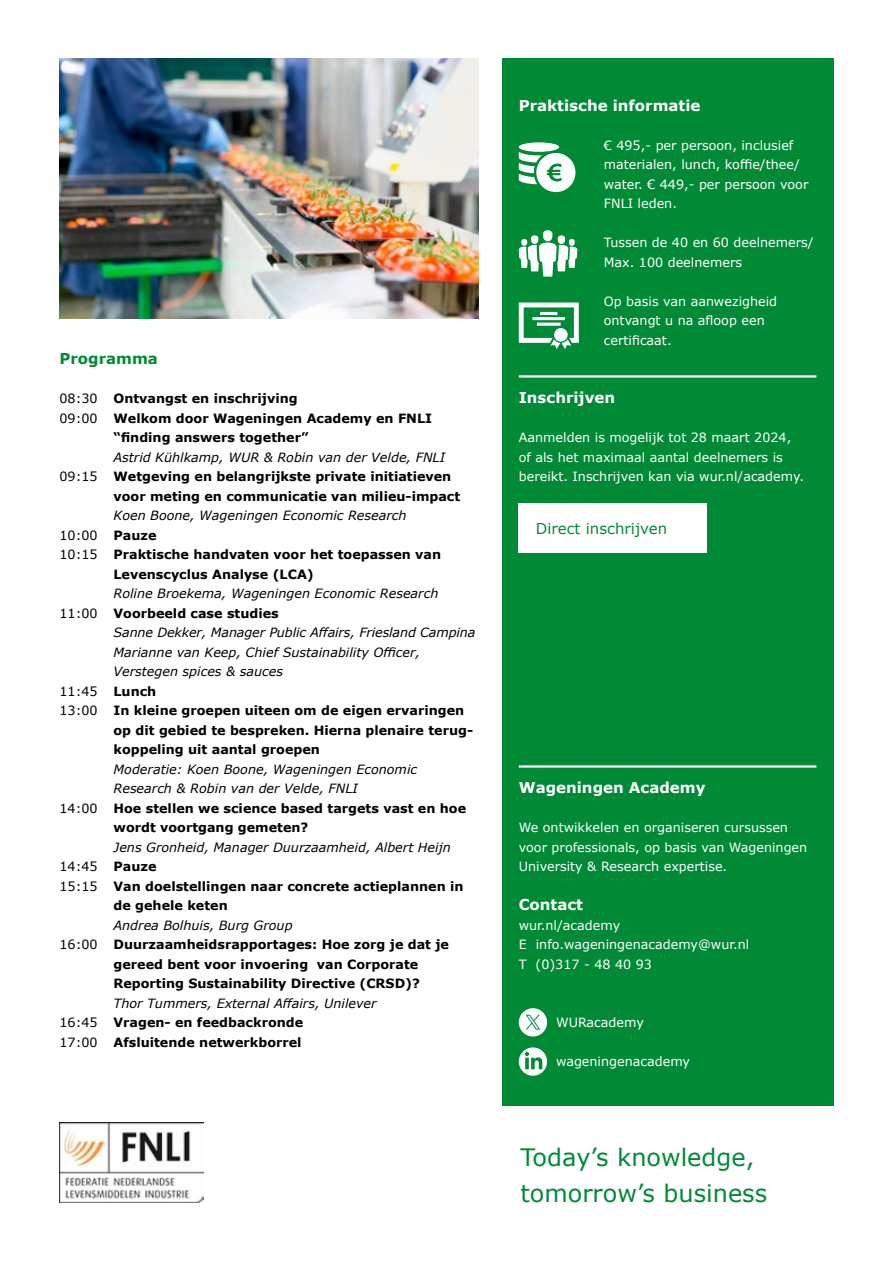
<style>
.page{position:relative;width:893px;height:1263px;background:#fff}
.page>*{position:absolute;margin:0;border:0;box-sizing:border-box;transform-origin:0 0}
.t1{font:24px/36px "Verdana";color:#008a36}
.H1_Kop_paragraaf{font:700 15px "Verdana";color:#fff}
.t2{font:15px "Verdana";color:#008a36}
.H1_kop_lijn{font:700 15px "Verdana";color:#fff}
.H1_Kop_paragraaf-2{font:700 15px "Verdana";color:#008a36}
.Platte_tekst{font:700 12.75px/19.5px "Verdana";color:#000}
.Platte_tekst-2{font:12.75px/19.5px "Verdana";color:#fff}
.Platte_tekst-3{font:italic 12.75px/19.5px "Verdana";color:#000}
.Platte_tekst-4{font:12.75px "Verdana";color:#000}
.s1{font-weight:400}
.s2{font-weight:700}
.s3{font-weight:400;font-style:italic}
</style>
<div class="page">
<div style="left:502px;top:58px;width:331px;height:717px;background:#008a36"></div>
<hr style="left:519px;top:375px;width:297px;height:3px;background:#fff">
<div style="left:519px;top:142px;width:40px;height:10px;background:#fff;border-radius:50%"></div>
<svg style="left:519px;top:152px;width:56px;height:40px"></svg>
<svg style="left:519px;top:230px;width:58px;height:47px"></svg>
<svg style="left:519px;top:303px;width:60px;height:46px"></svg>
<div style="left:519px;top:504px;width:188px;height:49px;background:#fff"></div>
<img style="left:60px;top:58px;width:418px;height:260px">
<div style="left:502px;top:746px;width:331px;height:359px;background:#008a36"></div>
<hr style="left:519px;top:765px;width:297px;height:3px;background:#fff">
<div style="left:519px;top:1008px;width:28px;height:28px;background:#fff;border-radius:50%"></div>
<svg style="left:526px;top:1015px;width:14px;height:14px"></svg>
<svg style="left:519px;top:1047px;width:28px;height:29px"></svg>
<img style="left:60px;top:1123px;width:143px;height:79px">
<h1 class="H1_Kop_paragraaf-2" style="left:60px;top:348px;width:100px">Programma</h1>
<p class="Platte_tekst" style="left:60px;top:388px;width:240px"><span class="s1">08:30</span> Ontvangst en inschrijving</p>
<p class="Platte_tekst" style="left:114px;top:408px;width:320px;text-indent:-54px"><span class="s1">09:00</span> Welkom door Wageningen Academy en FNLI “finding answers together”</p>
<p class="Platte_tekst-3" style="left:114px;top:447px;width:333px">Astrid Kühlkamp, WUR &amp; Robin van der Velde, FNLI</p>
<p class="Platte_tekst" style="left:114px;top:466px;width:348px;text-indent:-54px"><span class="s1">09:15</span> Wetgeving en belangrijkste private initiatieven voor meting en communicatie van milieu-impact</p>
<p class="Platte_tekst-3" style="left:114px;top:506px;width:295px">Koen Boone, Wageningen Economic Research</p>
<p class="Platte_tekst-4" style="left:60px;top:526px;width:99px">10:00 <span class="s2">Pauze</span></p>
<p class="Platte_tekst-4" style="left:60px;top:546px;width:40px">10:15</p>
<p class="Platte_tekst" style="left:114px;top:544px;width:329px">Praktische handvaten voor het toepassen van<br>Levenscyclus Analyse (LCA)<br><span class="s3">Roline Broekema, Wageningen Economic Research</span></p>
<p class="Platte_tekst" style="left:60px;top:603px;width:221px"><span class="s1">11:00</span> Voorbeeld case studies</p>
<p class="Platte_tekst-3" style="left:114px;top:623px;width:364px">Sanne Dekker, Manager Public Affairs, Friesland Campina</p>
<p class="Platte_tekst-3" style="left:114px;top:642px;width:308px">Marianne van Keep, Chief Sustainability Officer,<br>Verstegen spices &amp; sauces</p>
<p class="Platte_tekst-4" style="left:60px;top:682px;width:98px">11:45 <span class="s2">Lunch</span></p>
<p class="Platte_tekst" style="left:114px;top:700px;width:361px;text-indent:-54px"><span class="s1">13:00</span> In kleine groepen uiteen om de eigen ervaringen op dit gebied te bespreken. Hierna plenaire terug&shy;koppeling uit aantal groepen</p>
<p class="Platte_tekst-3" style="left:114px;top:759px;width:305px">Moderatie: Koen Boone, Wageningen Economic<br>Research &amp; Robin van der Velde, FNLI</p>
<p class="Platte_tekst" style="left:114px;top:798px;width:354px;text-indent:-54px"><span class="s1">14:00</span> Hoe stellen we science based targets vast en hoe wordt voortgang gemeten?</p>
<p class="Platte_tekst-3" style="left:114px;top:837px;width:339px">Jens Gronheid, Manager Duurzaamheid, Albert Heijn</p>
<p class="Platte_tekst-4" style="left:60px;top:858px;width:99px">14:45 <span class="s2">Pauze</span></p>
<p class="Platte_tekst" style="left:114px;top:876px;width:352px;text-indent:-54px"><span class="s1">15:15</span> Van doelstellingen naar concrete actieplannen in de gehele keten</p>
<p class="Platte_tekst-3" style="left:114px;top:915px;width:181px">Andrea Bolhuis, Burg Group</p>
<p class="Platte_tekst" style="left:114px;top:934px;width:337px;text-indent:-54px"><span class="s1">16:00</span> Duurzaamheidsrapportages: Hoe zorg je dat je gereed bent voor invoering van Corporate<br>Reporting Sustainability Directive (CRSD)?</p>
<p class="Platte_tekst-3" style="left:114px;top:993px;width:265px">Thor Tummers, External Affairs, Unilever</p>
<p class="Platte_tekst" style="left:60px;top:1012px;width:245px"><span class="s1">16:45</span> Vragen- en feedbackronde</p>
<p class="Platte_tekst" style="left:60px;top:1032px;width:244px"><span class="s1">17:00</span> Afsluitende netwerkborrel</p>
<h1 class="H1_Kop_paragraaf" style="left:519px;top:94px;width:183px">Praktische informatie</h1>
<p class="Platte_tekst-2" style="left:604px;top:135px;width:206px">€ 495,- per persoon, inclusief materialen, lunch, koffie/thee/ water. € 449,- per persoon voor<br>FNLI leden.</p>
<p class="Platte_tekst-2" style="left:604px;top:233px;width:211px">Tussen de 40 en 60 deelnemers/<br>Max. 100 deelnemers</p>
<p class="Platte_tekst-2" style="left:604px;top:291px;width:175px">Op basis van aanwezigheid ontvangt u na afloop een certificaat.</p>
<p class="H1_Kop_paragraaf" style="left:519px;top:387px;width:98px">Inschrijven</p>
<p class="Platte_tekst-2" style="left:519px;top:428px;width:287px">Aanmelden is mogelijk tot 28 maart 2024, of als het maximaal aantal deelnemers is bereikt. Inschrijven kan via wur.nl/academy.</p>
<p class="t2" style="left:536px;top:518px;width:133px">Direct inschrijven</p>
<h1 class="H1_kop_lijn" style="left:519px;top:777px;width:188px">Wageningen Academy</h1>
<p class="Platte_tekst-2" style="left:519px;top:818px;width:290px">We ontwikkelen en organiseren cursussen voor professionals, op basis van Wageningen<br>University &amp; Research expertise.</p>
<h1 class="H1_Kop_paragraaf" style="left:519px;top:894px;width:66px">Contact</h1>
<p class="Platte_tekst-2" style="left:519px;top:915px;width:103px">wur.nl/academy</p>
<p class="Platte_tekst-2" style="left:519px;top:935px;width:232px">E info.wageningenacademy@wur.nl</p>
<p class="Platte_tekst-2" style="left:519px;top:954px;width:135px">T (0)317 - 48 40 93</p>
<p class="Platte_tekst-2" style="left:556px;top:1013px;width:89px">WURacademy</p>
<p class="Platte_tekst-2" style="left:556px;top:1052px;width:136px">wageningenacademy</p>
<h1 class="t1" style="left:520px;top:1139px;width:248px">Today’s knowledge, tomorrow’s business</h1>
</div>
